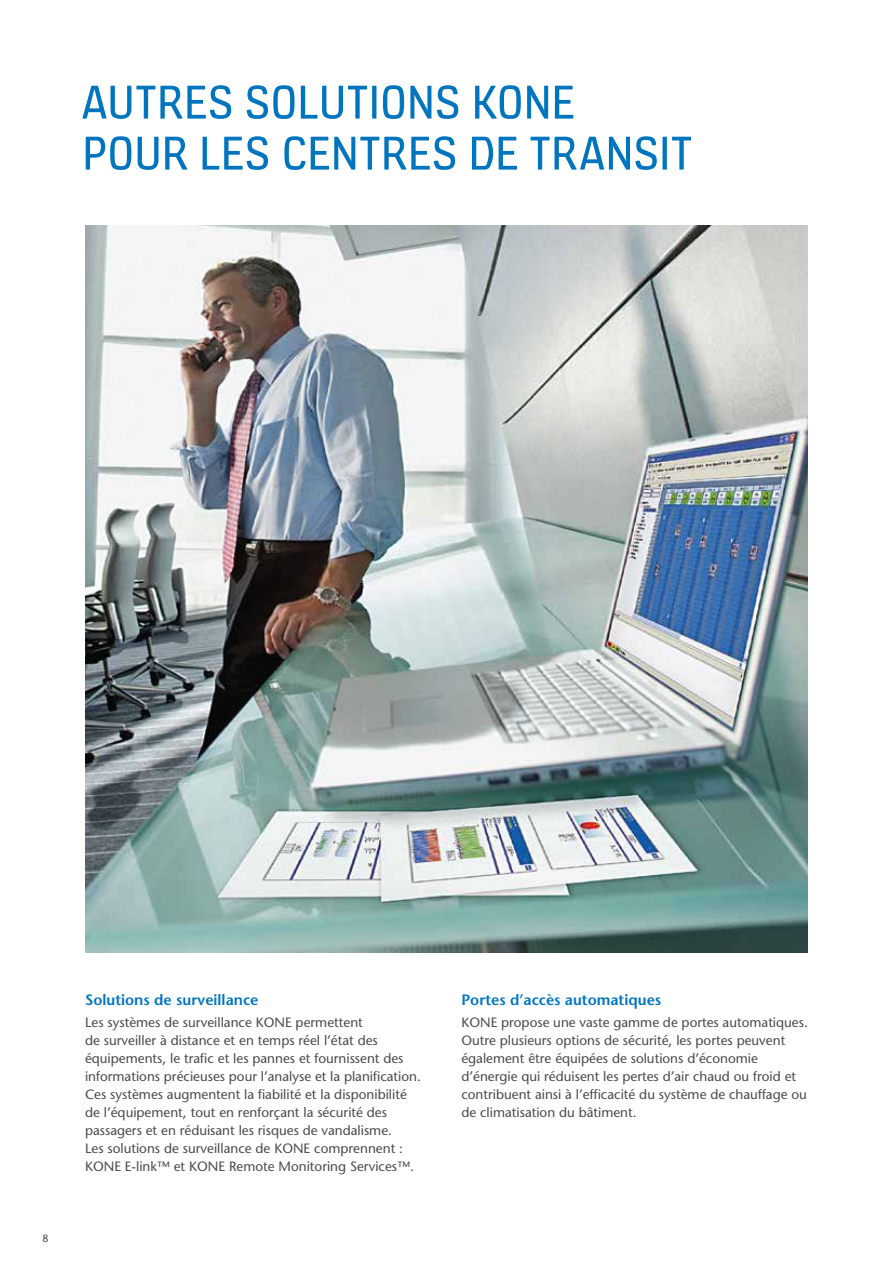
<style>
.page{position:relative;width:893px;height:1263px;background:#fff}
.page>*{position:absolute;margin:0;border:0;box-sizing:border-box;transform-origin:0 0}
.t1{font:51px/51px "KONE Information v 13";letter-spacing:.005em;color:#0075bf}
.t2{font:600 15px "Stone Sans";color:#0075bf}
.t3{font:13.5px/18px "Stone Sans";color:#4a4a49}
.t4{font:10.5px "Stone Sans";color:#4a4a49}
</style>
<div class="page">
<img style="left:85px;top:225px;width:723px;height:728px">
<h1 class="t1" style="left:82px;top:74px;width:612px">AUTRES SOLUTIONS KONE<br>POUR LES CENTRES DE TRANSIT</h1>
<p class="t4" style="left:43px;top:1231px;width:8px">8</p>
<p class="t2" style="left:85px;top:991px;width:175px">Solutions de surveillance</p>
<p class="t3" style="left:85px;top:1014px;width:337px">Les systèmes de surveillance KONE permettent<br>de surveiller à distance et en temps réel l’état des équipements, le trafic et les pannes et fournissent des informations précieuses pour l’analyse et la planification.<br>Ces systèmes augmentent la fiabilité et la disponibilité de l’équipement, tout en renforçant la sécurité des passagers et en réduisant les risques de vandalisme.<br>Les solutions de surveillance de KONE comprennent :<br>KONE E-link™ et KONE Remote Monitoring Services™.</p>
<p class="t2" style="left:461px;top:991px;width:201px">Portes d’accès automatiques</p>
<p class="t3" style="left:461px;top:1014px;width:348px">KONE propose une vaste gamme de portes automatiques.<br>Outre plusieurs options de sécurité, les portes peuvent également être équipées de solutions d’économie d’énergie qui réduisent les pertes d’air chaud ou froid et contribuent ainsi à l’efficacité du système de chauffage ou de climatisation du bâtiment.</p>
</div>
